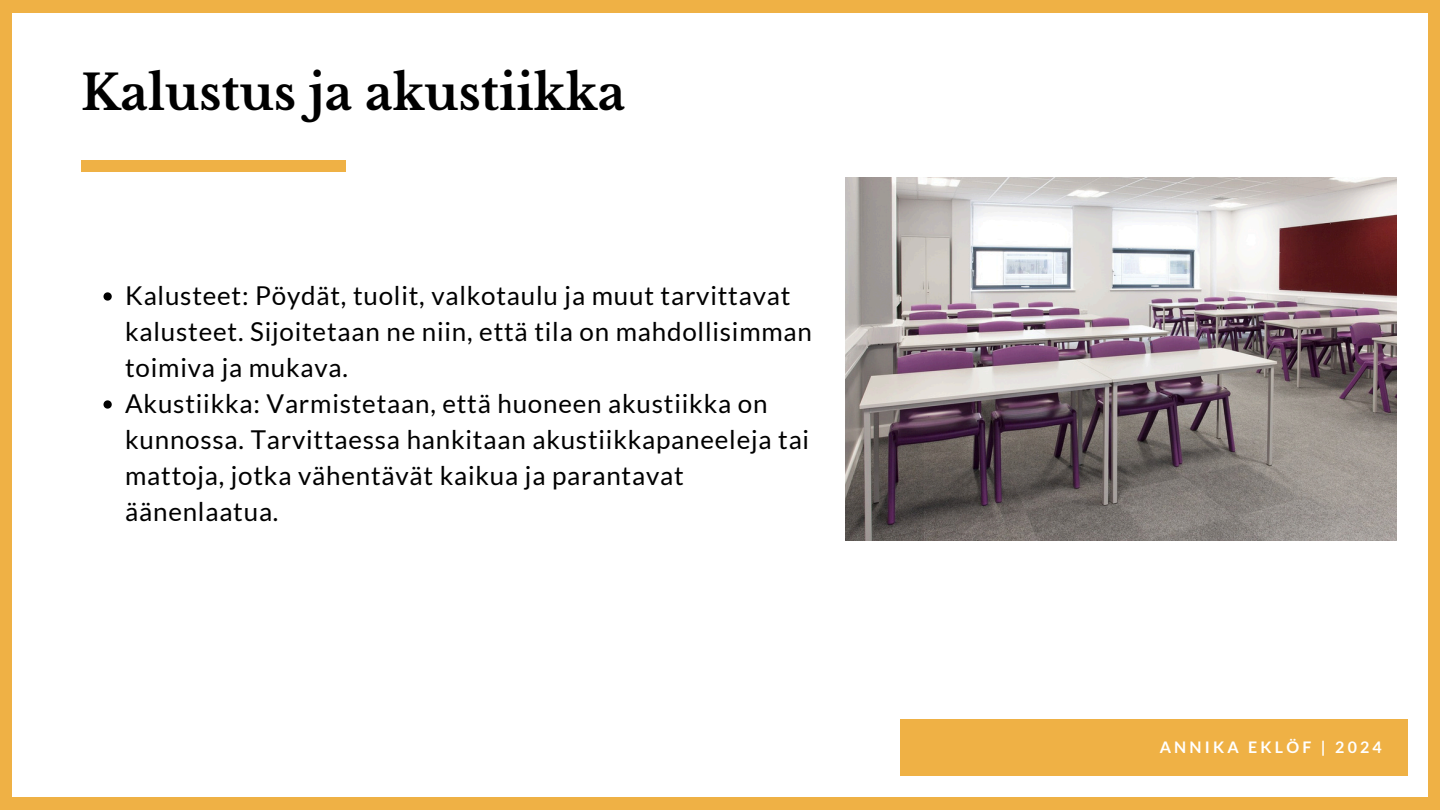
<style>
.page{position:relative;width:1440px;height:810px;background:#efb145}
.page>*{position:absolute;margin:0;border:0;box-sizing:border-box;transform-origin:0 0}
.t1{font:700 48px "Libre Baskerville";color:#000}
.t2{font:26px/36px "Lato";letter-spacing:.03em;color:#000}
.t3{font:700 16px "Lato";letter-spacing:.2em;color:#fff}
</style>
<div class="page">
<div style="left:12px;top:13px;width:1416px;height:784px;background:#fff"></div>
<div style="left:901px;top:719px;width:507px;height:57px;background:#efb145"></div>
<svg style="left:104px;top:292px;width:8px;height:9px"></svg>
<svg style="left:104px;top:400px;width:8px;height:9px"></svg>
<div style="left:81px;top:160px;width:265px;height:11px;background:#efb145"></div>
<img style="left:846px;top:177px;width:550px;height:364px">
<p class="t1" style="left:81px;top:63px;width:546px">Kalustus ja akustiikka</p>
<p class="t2" style="left:125px;top:277px;width:688px">Kalusteet: Pöydät, tuolit, valkotaulu ja muut tarvittavat kalusteet. Sijoitetaan ne niin, että tila on mahdollisimman toimiva ja mukava.</p>
<p class="t2" style="left:125px;top:385px;width:686px">Akustiikka: Varmistetaan, että huoneen akustiikka on kunnossa. Tarvittaessa hankitaan akustiikkapaneeleja tai mattoja, jotka vähentävät kaikua ja parantavat äänenlaatua.</p>
<h1 class="t3" style="left:1160px;top:737px;width:224px">ANNIKA EKLÖF | 2024</h1>
</div>
